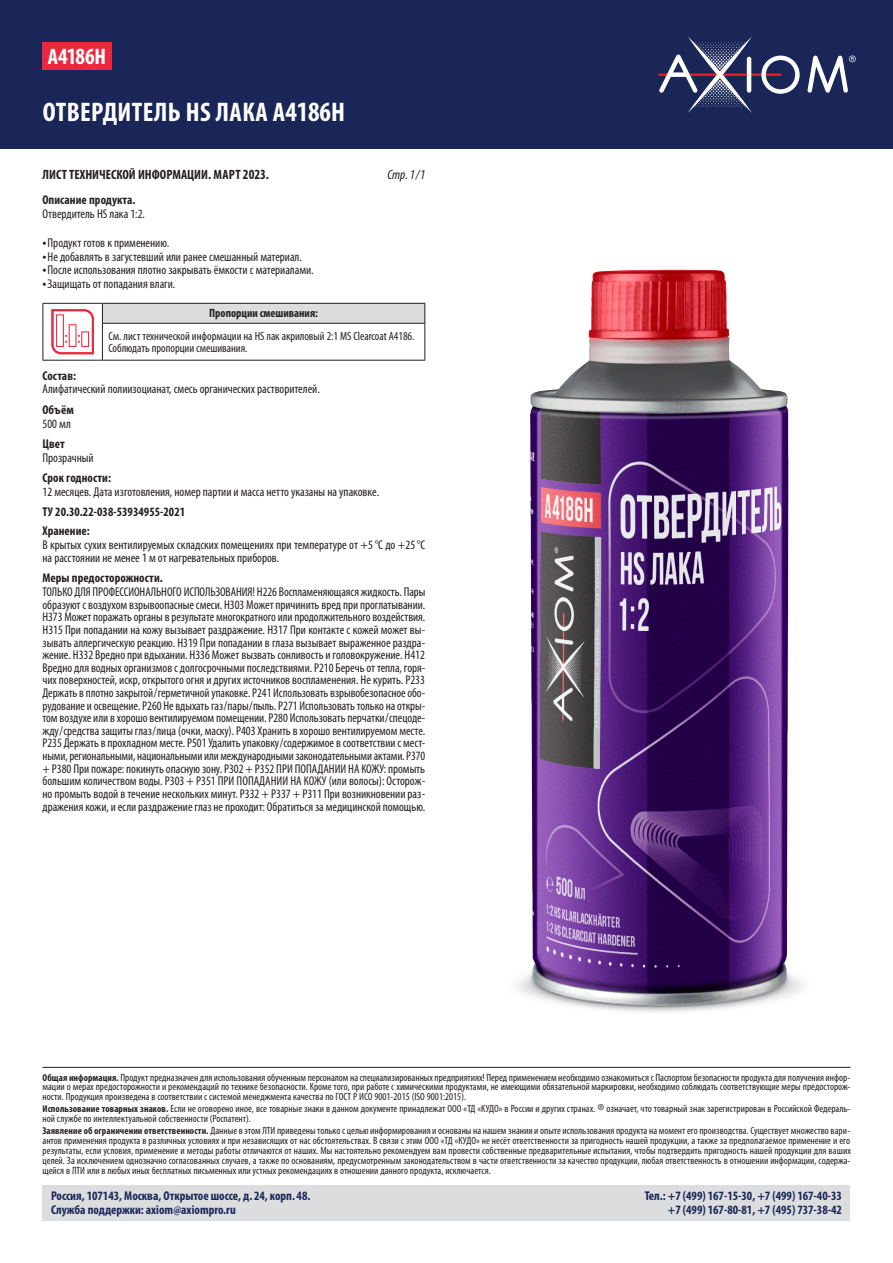
<style>
.page{position:relative;width:893px;height:1263px;background:#fff}
.page>*{position:absolute;margin:0;border:0;box-sizing:border-box;transform-origin:0 0}
.t1{font:700 condensed 27px "Myriad Pro";letter-spacing:.015em;color:#fff}
.t2{font:700 condensed 23.4px "Myriad Pro";color:#fff;scale:.96 1}
.t3{font:700 condensed 13.5px "Myriad Pro";color:#231f20}
.t4{font:italic condensed 13.5px "Myriad Pro";color:#231f20}
.t5{font:condensed 12.75px/12.6px "Myriad Pro";color:#231f20}
.t6{font:700 condensed 12.75px/13.5px "Myriad Pro";color:#1a2657}
.t7{font:700 condensed 12.75px/19px "Myriad Pro";letter-spacing:.005em;color:#231f20}
.t8{font:condensed 12px/11.9px "Myriad Pro";color:#231f20}
.t9{font:700 condensed 12px "Myriad Pro";color:#231f20}
.t10{font:condensed 10.5px/10.1px "Myriad Pro";color:#231f20;text-align:justify}
.s1{font-size:22.5px}
.s2{font-size:28.05px}
.s3{font-size:14.1px}
.s4{font-weight:700;font-size:14.1px}
.s5{font-weight:700;font-size:10.05px}
.s6{font-weight:300;font-size:18.9px}
</style>
<div class="page">
<div style="left:43px;top:1185px;width:807px;height:35px;background:#dcdddf"></div>
<div style="left:0;top:0;width:893px;height:149px;background:#1a2657"></div>
<hr style="left:658px;top:74px;width:124px;height:2px;background:#ee1d23">
<svg style="left:659px;top:36px;width:197px;height:77px"></svg>
<hr style="left:43px;top:1067px;width:807px;height:1px;background:#231f20">
<div style="left:102px;top:303px;width:323px;height:20px;background:#dcdddf"></div>
<hr style="left:102px;top:303px;width:323px;height:1px;background:#231f20">
<hr style="left:43px;top:360px;width:59px;height:1px;background:#231f20">
<hr style="left:43px;top:303px;width:59px;height:1px;background:#231f20">
<svg style="left:43px;top:304px;width:1px;height:19px"></svg>
<svg style="left:102px;top:304px;width:1px;height:19px"></svg>
<hr style="left:43px;top:323px;width:1px;height:37px;background:#231f20">
<hr style="left:102px;top:323px;width:323px;height:1px;background:#231f20">
<hr style="left:102px;top:324px;width:1px;height:36px;background:#231f20">
<hr style="left:424px;top:324px;width:1px;height:36px;background:#231f20">
<hr style="left:102px;top:360px;width:323px;height:1px;background:#231f20">
<svg style="left:424px;top:304px;width:1px;height:19px"></svg>
<svg style="left:51px;top:309px;width:43px;height:45px"></svg>
<div style="left:43px;top:43px;width:69px;height:27px;background:#ea293e"></div>
<img style="left:516px;top:269px;width:287px;height:743px">
<h2 class="t2" style="left:48px;top:42px;width:62px"><span class="s1">A</span>4186<span class="s1">Н</span></h2>
<h1 class="t1" style="left:43px;top:95px;width:304px">ОТВЕРДИТЕЛЬ HS ЛАКА А<span class="s2">4186</span>Н</h1>
<p class="t3" style="left:43px;top:166px;width:228px">ЛИСТ ТЕХНИЧЕСКОЙ ИНФОРМАЦИИ. МАРТ <span class="s3">2023</span>.</p>
<p class="t4" style="left:387px;top:167px;width:39px">Стр. 1/1</p>
<p class="t7" style="left:43px;top:190px;width:94px">Описание продукта.</p>
<p class="t5" style="left:43px;top:207px;width:104px">Отвердитель HS лака 1:2.</p>
<p class="t5" style="left:43px;top:236px;width:128px"><span class="s4">•</span>Продукт готов к применению.</p>
<p class="t5" style="left:43px;top:250px;width:261px"><span class="s4">•</span>Не добавлять в загустевший или ранее смешанный материал.</p>
<p class="t5" style="left:43px;top:263px;width:273px"><span class="s4">•</span>После использования плотно закрывать ёмкости с материалами.</p>
<p class="t5" style="left:43px;top:277px;width:134px"><span class="s4">•</span>Защищать от попадания влаги.</p>
<p class="t9" style="left:209px;top:306px;width:110px">Пропорции смешивания:</p>
<p class="t8" style="left:108px;top:330px;width:308px">См. лист технической информации на HS лак акриловый 2:1 MS Clearcoat А4186.<br>Соблюдать пропорции смешивания.</p>
<p class="t7" style="left:43px;top:365px;width:35px">Состав:</p>
<p class="t5" style="left:43px;top:383px;width:279px">Алифатический полиизоцианат, смесь органических растворителей.</p>
<p class="t7" style="left:43px;top:400px;width:33px">Объём</p>
<p class="t5" style="left:43px;top:417px;width:30px">500 мл</p>
<p class="t7" style="left:43px;top:434px;width:24px">Цвет</p>
<p class="t5" style="left:43px;top:451px;width:53px">Прозрачный</p>
<p class="t7" style="left:43px;top:468px;width:70px">Срок годности:</p>
<p class="t5" style="left:43px;top:485px;width:338px">12 месяцев. Дата изготовления, номер партии и масса нетто указаны на упаковке.</p>
<p class="t7" style="left:43px;top:502px;width:144px">ТУ 20.30.22-038-53934955-2021<br>Хранение:</p>
<p class="t5" style="left:43px;top:538px;width:384px">В крытых сухих вентилируемых складских помещениях при температуре от +5°C до +25°C на расстоянии не менее 1 м от нагревательных приборов.</p>
<p class="t7" style="left:43px;top:568px;width:122px">Меры предосторожности.</p>
<p class="t5" style="left:43px;top:585px;width:384px;text-align:justify">ТОЛЬКО ДЛЯ ПРОФЕССИОНАЛЬНОГО ИСПОЛЬЗОВАНИЯ! Н226 Воспламеняющаяся жидкость. Пары образуют с воздухом взрывоопасные смеси. Н303 Может причинить вред при проглатывании.<br>Н373 Может поражать органы в результате многократного или продолжительного воздействия.<br>Н315 При попадании на кожу вызывает раздражение. Н317 При контакте с кожей может вы&shy;зывать аллергическую реакцию. Н319 При попадании в глаза вызывает выраженное раздра&shy;жение. Н332 Вредно при вдыхании. Н336 Может вызвать сонливость и головокружение. Н412<br>Вредно для водных организмов с долгосрочными последствиями. Р210 Беречь от тепла, горя&shy;чих поверхностей, искр, открытого огня и других источников воспламенения. Не курить. Р233<br>Держать в плотно закрытой/герметичной упаковке. Р241 Использовать взрывобезопасное обо&shy;рудование и освещение. Р260 Не вдыхать газ/пары/пыль. Р271 Использовать только на откры&shy;том воздухе или в хорошо вентилируемом помещении. Р280 Использовать перчатки/спецоде&shy;жду/средства защиты глаз/лица (очки, маску). Р403 Хранить в хорошо вентилируемом месте.<br>Р235 Держать в прохладном месте. Р501 Удалить упаковку/содержимое в соответствии с мест&shy;ными, региональными, национальными или международными законодательными актами. Р370 + Р380 При пожаре: покинуть опасную зону. Р302 + Р352 ПРИ ПОПАДАНИИ НА КОЖУ: промыть большим количеством воды. Р303 + Р351 ПРИ ПОПАДАНИИ НА КОЖУ (или волосы): Осторож&shy;но промыть водой в течение нескольких минут. Р332 + Р337 + Р311 При возникновении раз&shy;дражения кожи, и если раздражение глаз не проходит: Обратиться за медицинской помощью.</p>
<p class="t10" style="left:43px;top:1072px;width:809px"><span class="s5">Общая информация.</span> Продукт предназначен для использования обученным персоналом на специализированных предприятиях! Перед применением необходимо ознакомиться с Паспортом безопасности продукта для получения инфор&shy;мации о мерах предосторожности и рекомендаций по технике безопасности. Кроме того, при работе с химическими продуктами, не имеющими обязательной маркировки, необходимо соблюдать соответствующие меры предосторож&shy;ности. Продукция произведена в соответствии с системой менеджмента качества по ГОСТ Р ИСО 9001-2015 (ISO 9001:2015).</p>
<p class="t10" style="left:43px;top:1103px;width:809px"><span class="s5">Использование товарных знаков.</span> Если не оговорено иное, все товарные знаки в данном документе принадлежат ООО «ТД «КУДО» в России и других странах. <span class="s6">®</span> означает, что товарный знак зарегистрирован в Российской Федераль&shy;ной службе по интеллектуальной собственности (Роспатент).</p>
<p class="t10" style="left:43px;top:1125px;width:810px"><span class="s5">Заявление об ограничении ответственности.</span> Данные в этом ЛТИ приведены только с целью информирования и основаны на нашем знании и опыте использования продукта на момент его производства. Существует множество вари&shy;антов применения продукта в различных условиях и при независящих от нас обстоятельствах. В связи с этим ООО «ТД «КУДО» не несёт ответственности за пригодность нашей продукции, а также за предполагаемое применение и его результаты, если условия, применение и методы работы отличаются от наших. Мы настоятельно рекомендуем вам провести собственные предварительные испытания, чтобы подтвердить пригодность нашей продукции для ваших целей. За исключением однозначно согласованных случаев, а также по основаниям, предусмотренным законодательством в части ответственности за качество продукции, любая ответственность в отношении информации, содержа&shy;щейся в ЛТИ или в любых иных бесплатных письменных или устных рекомендациях в отношении данного продукта, исключается.</p>
<p class="t6" style="left:51px;top:1189px;width:261px">Россия, 107143, Москва, Открытое шоссе, д. 24, корп. 48.<br>Служба поддержки: axiom@axiompro.ru</p>
<p class="t6" style="left:645px;top:1189px;width:199px;text-align:right">Тел.: +7 (499) 167-15-30, +7 (499) 167-40-33 +7 (499) 167-80-81, +7 (495) 737-38-42</p>
</div>
